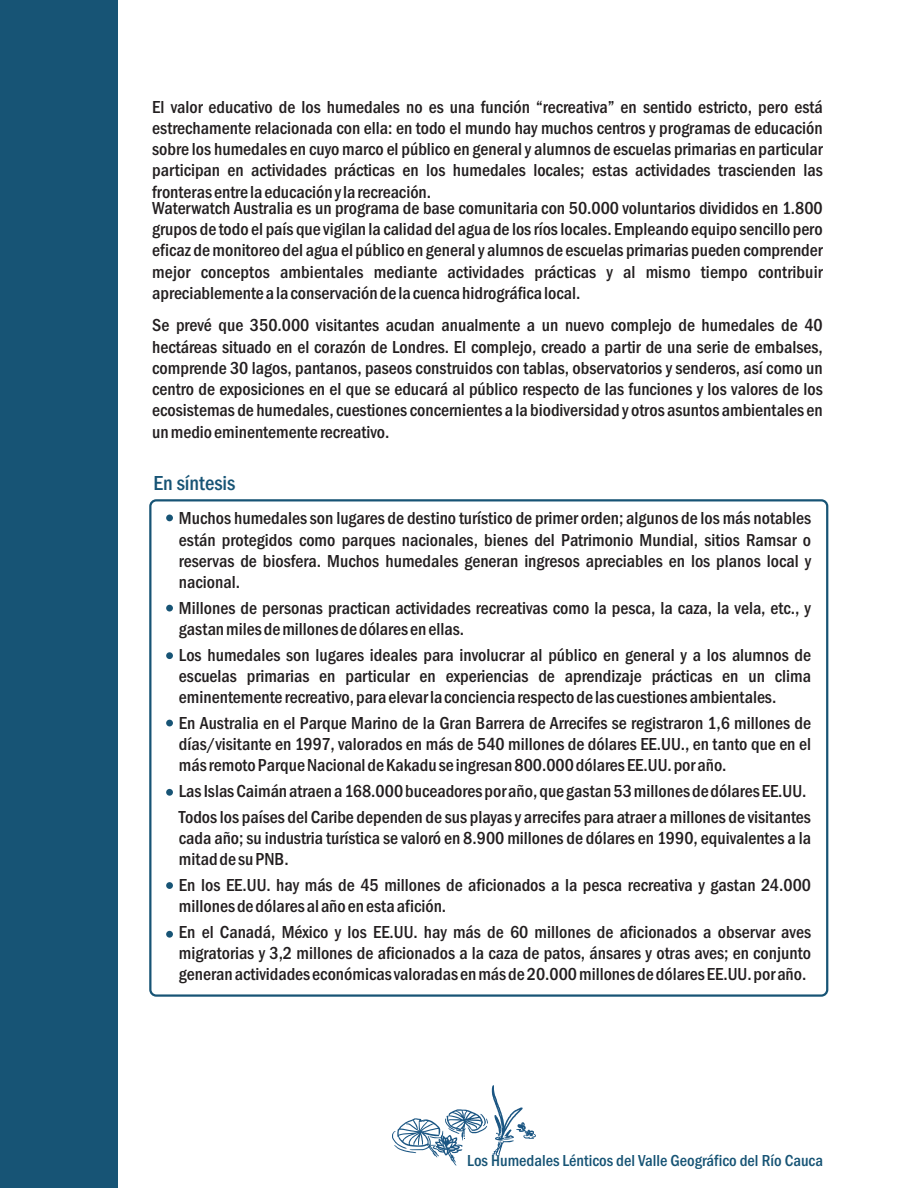
<style>
.page{position:relative;width:918px;height:1188px;background:#fff}
.page>*{position:absolute;margin:0;border:0;box-sizing:border-box;transform-origin:0 0}
.t1{font:500 condensed 21px "Franklin Gothic";color:#175475}
.t2{font:500 condensed 18px/21.1px "Franklin Gothic";color:#231f20;text-align:justify}
.t3{font:500 condensed 16.5px "Franklin Gothic";color:#175475}
</style>
<div class="page">
<div style="left:0;top:0;width:118px;height:1188px;background:#175475"></div>
<svg style="left:392px;top:1085px;width:144px;height:81px"></svg>
<div style="left:149px;top:499px;width:679px;height:498px;border:2px solid #175475;border-radius:6px"></div>
<div style="left:166px;top:515px;width:7px;height:6px;background:#175475;border-radius:50%"></div>
<div style="left:166px;top:605px;width:7px;height:7px;background:#175475;border-radius:50%"></div>
<div style="left:166px;top:652px;width:7px;height:7px;background:#175475;border-radius:50%"></div>
<div style="left:166px;top:720px;width:7px;height:6px;background:#175475;border-radius:50%"></div>
<div style="left:166px;top:789px;width:7px;height:7px;background:#175475;border-radius:50%"></div>
<div style="left:166px;top:882px;width:7px;height:7px;background:#175475;border-radius:50%"></div>
<div style="left:166px;top:931px;width:7px;height:7px;background:#175475;border-radius:50%"></div>
<p class="t2" style="left:152px;top:98px;width:672px">El valor educativo de los humedales no es una función “recreativa” en sentido estricto, pero está estrechamente relacionada con ella: en todo el mundo hay muchos centros y programas de educación sobre los humedales en cuyo marco el público en general y alumnos de escuelas primarias en particular participan en actividades prácticas en los humedales locales; estas actividades trascienden las fronteras entre la educación y la recreación.</p>
<p class="t2" style="left:152px;top:199px;width:672px">Waterwatch Australia es un programa de base comunitaria con 50.000 voluntarios divididos en 1.800 grupos de todo el país que vigilan la calidad del agua de los ríos locales. Empleando equipo sencillo pero eficaz de monitoreo del agua el público en general y alumnos de escuelas primarias pueden comprender mejor conceptos ambientales mediante actividades prácticas y al mismo tiempo contribuir apreciablemente a la conservación de la cuenca hidrográfica local.</p>
<p class="t2" style="left:152px;top:316px;width:672px">Se prevé que 350.000 visitantes acudan anualmente a un nuevo complejo de humedales de 40 hectáreas situado en el corazón de Londres. El complejo, creado a partir de una serie de embalses, comprende 30 lagos, pantanos, paseos construidos con tablas, observatorios y senderos, así como un centro de exposiciones en el que se educará al público respecto de las funciones y los valores de los ecosistemas de humedales, cuestiones concernientes a la biodiversidad y otros asuntos ambientales en un medio eminentemente recreativo.</p>
<p class="t1" style="left:154px;top:475px;width:83px">En síntesis</p>
<p class="t2" style="left:179px;top:509px;width:634px">Muchos humedales son lugares de destino turístico de primer orden; algunos de los más notables están protegidos como parques nacionales, bienes del Patrimonio Mundial, sitios Ramsar o reservas de biosfera. Muchos humedales generan ingresos apreciables en los planos local y nacional.</p>
<p class="t2" style="left:179px;top:599px;width:634px">Millones de personas practican actividades recreativas como la pesca, la caza, la vela, etc., y gastan miles de millones de dólares en ellas.</p>
<p class="t2" style="left:179px;top:646px;width:634px">Los humedales son lugares ideales para involucrar al público en general y a los alumnos de escuelas primarias en particular en experiencias de aprendizaje prácticas en un clima eminentemente recreativo, para elevar la conciencia respecto de las cuestiones ambientales.</p>
<p class="t2" style="left:179px;top:714px;width:634px">En Australia en el Parque Marino de la Gran Barrera de Arrecifes se registraron 1,6 millones de días/visitante en 1997, valorados en más de 540 millones de dólares EE.UU., en tanto que en el más remoto Parque Nacional de Kakadu se ingresan 800.000 dólares EE.UU. por año.</p>
<p class="t2" style="left:179px;top:780px;width:634px;line-height:25.7px">Las Islas Caimán atraen a 168.000 buceadores por año, que gastan 53 millones de dólares EE.UU.<br>Todos los países del Caribe dependen de sus playas y arrecifes para atraer a millones de visitantes</p>
<p class="t2" style="left:179px;top:829px;width:634px">cada año; su industria turística se valoró en 8.900 millones de dólares en 1990, equivalentes a la mitad de su PNB.</p>
<p class="t2" style="left:179px;top:876px;width:634px">En los EE.UU. hay más de 45 millones de aficionados a la pesca recreativa y gastan 24.000 millones de dólares al año en esta afición.</p>
<p class="t2" style="left:179px;top:923px;width:634px">En el Canadá, México y los EE.UU. hay más de 60 millones de aficionados a observar aves migratorias y 3,2 millones de aficionados a la caza de patos, ánsares y otras aves; en conjunto generan actividades económicas valoradas en más de 20.000 millones de dólares EE.UU. por año.</p>
<p class="t3" style="left:467px;top:1155px;width:357px">Los Humedales Lénticos del Valle Geográfico del Río Cauca</p>
</div>
